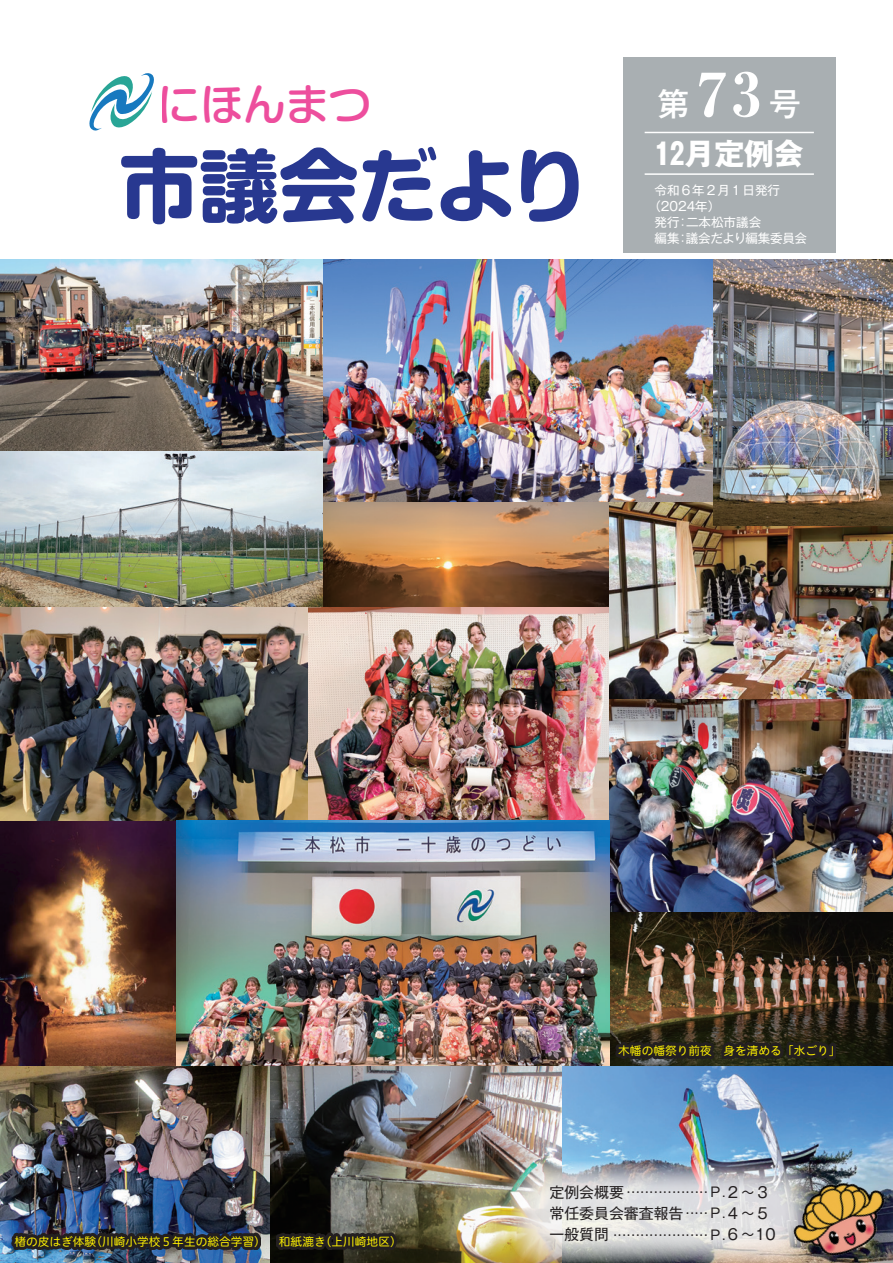
<style>
.page{position:relative;width:893px;height:1263px;background:#fff}
.page>*{position:absolute;margin:0;border:0;box-sizing:border-box;transform-origin:0 0}
.t1{font:700 79.65px "Shin M Go Pro";letter-spacing:-.01em;color:#283890}
.t2{font:500 43.35px "Shin M Go Pro";letter-spacing:-.015em;color:#ed4c9c}
.t3{font:500 31.95px "Gothic MB101 Pr 6 N";color:#fff}
.t4{font:700 29.7px "Gothic MB101 Pr 6 N";color:#fff}
.t5{font:14.85px "MS P Mincho";color:#231f20}
.t6{font:14.85px "Gothic MB101 Pr 6 N";color:#231f20}
.t7{font:12.6px "Gothic MB101 Pr 6 N";color:#fff}
.t8{font:12.6px "Gothic MB101 Pr 6 N";letter-spacing:-.025em;color:#fff}
.t9{font:11.7px "Hiragino UD Sans R Std N W4";color:#fff101}
.s1{font-family:"Ryumin Pr 6 N";font-weight:700;font-stretch:expanded;font-size:59.55px}
.s2{font-family:"Gothic MB101 Pr 6 N"}
.s3{font-size:13.35px}
</style>
<div class="page">
<img style="left:0;top:451px;width:323px;height:156px">
<img style="left:0;top:821px;width:176px;height:245px">
<img style="left:609px;top:911px;width:284px;height:155px">
<img style="left:0;top:259px;width:323px;height:192px">
<img style="left:323px;top:502px;width:286px;height:105px">
<img style="left:0;top:607px;width:609px;height:214px">
<img style="left:609px;top:698px;width:284px;height:213px">
<img style="left:176px;top:821px;width:433px;height:245px">
<img style="left:609px;top:502px;width:284px;height:196px">
<img style="left:323px;top:259px;width:390px;height:243px">
<img style="left:713px;top:259px;width:180px;height:266px">
<img style="left:561px;top:1066px;width:332px;height:99px">
<img style="left:270px;top:1066px;width:291px;height:197px">
<img style="left:0;top:1066px;width:270px;height:197px">
<div style="left:276px;top:1232px;width:121px;height:18px;background:#231f20"></div>
<div style="left:12px;top:1232px;width:249px;height:18px;background:#231f20"></div>
<div style="left:616px;top:1042px;width:220px;height:18px;background:#231f20"></div>
<div style="left:623px;top:57px;width:213px;height:196px;background:#a9afb2"></div>
<hr style="left:645px;top:132px;width:169px;height:1px;background:#fff">
<hr style="left:645px;top:173px;width:169px;height:2px;background:#fff">
<svg style="left:89px;top:73px;width:65px;height:58px"></svg>
<img style="left:510px;top:1161px;width:306px;height:102px;border-radius:27px">
<img style="left:781px;top:1165px;width:112px;height:98px">
<h2 class="t2" style="left:158px;top:69px;width:216px">にほんまつ</h2>
<h1 class="t1" style="left:119px;top:121px;width:472px">市議会だより</h1>
<h3 class="t3" style="left:658px;top:78px;width:145px">第<span class="s1">73</span>号</h3>
<h3 class="t4" style="left:655px;top:129px;width:150px">12月定例会</h3>
<p class="t7" style="left:655px;top:179px;width:127px">令和６年２月１日発行</p>
<p class="t7" style="left:648px;top:195px;width:73px">（2024年）</p>
<p class="t7" style="left:655px;top:212px;width:108px">発行：二本松市議会</p>
<p class="t8" style="left:655px;top:228px;width:154px">編集：議会だより編集委員会</p>
<p class="t9" style="left:618px;top:1042px;width:224px">木幡の幡祭り前夜　身を清める「水ごり」</p>
<p class="t9" style="left:14px;top:1232px;width:389px">楮の皮はぎ体験（川崎小学校５年生の総合学習） 和紙漉き（上川崎地区）</p>
<p class="t5" style="left:549px;top:1180px;width:222px"><span class="s2">定例会概要</span> ..................<sub>Ｐ.</sub><span class="s2">２～３</span></p>
<p class="t6" style="left:549px;top:1201px;width:222px">常任委員会審査報告<sup>.....</sup><span class="s3">Ｐ.</span>４～５</p>
<p class="t5" style="left:549px;top:1223px;width:228px"><span class="s2">一般質問</span> .....................<sub>Ｐ.</sub><span class="s2">６～10</span></p>
</div>
